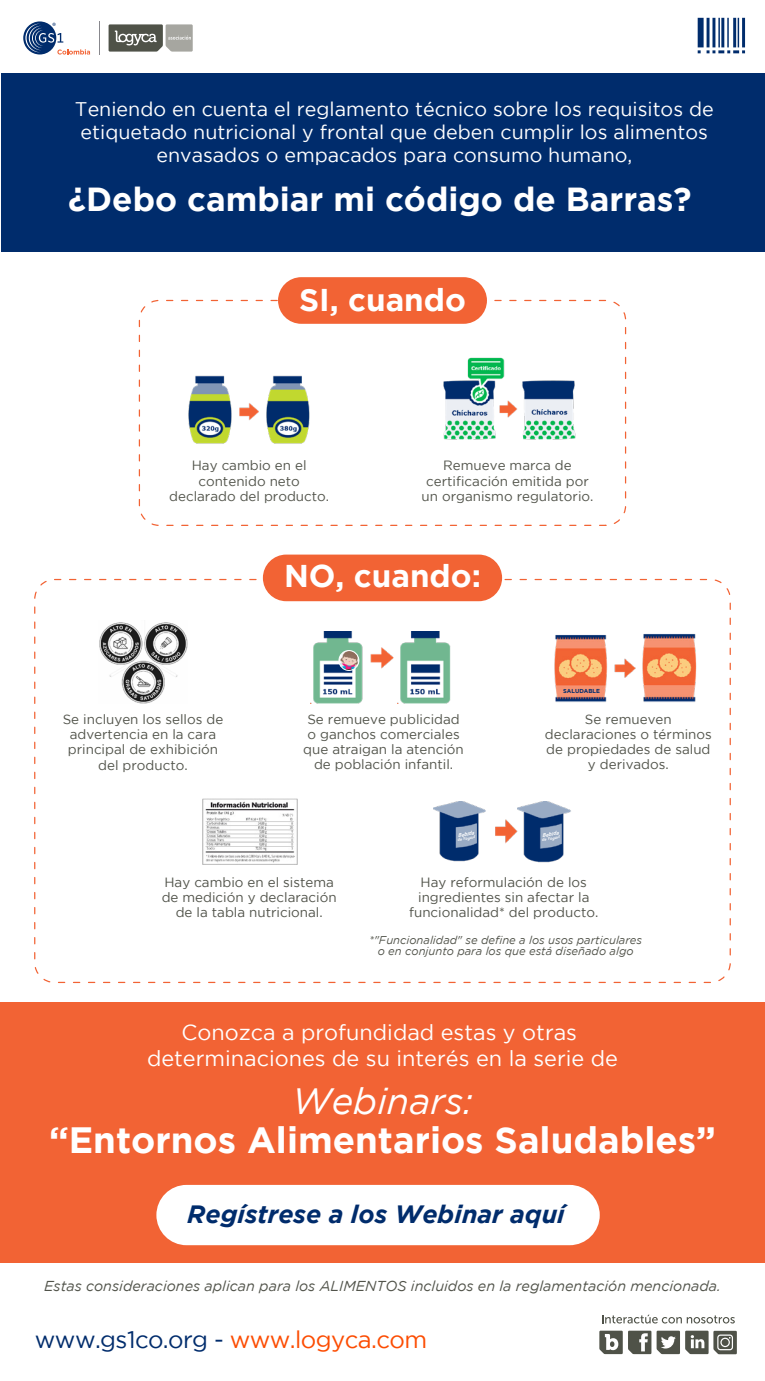
<style>
.page{position:relative;width:765px;height:1381px;background:#fff}
.page>*{position:absolute;margin:0;border:0;box-sizing:border-box;transform-origin:0 0}
.t1{font:700 36.5px "Gotham";color:#fff}
.t2{font:italic 36.5px "Gotham";color:#fff}
.t3{font:700 33.25px "Gotham";color:#fff}
.t4{font:700 31.38px "Gotham";color:#fff}
.t5{font:italic 700 25px "Gotham";color:#002c6c}
.t6{font:24px "Gotham";letter-spacing:-.025em;color:#002c6c}
.t7{font:21.62px/25.4px "Gotham";color:#fff;text-align:center}
.t8{font:19.62px/23.1px "Gotham";color:#fff;text-align:center}
.t9{font:italic 14.38px "Gotham";color:#51534a}
.t10{font:13.38px/15.1px "Gotham";color:#51534a;text-align:center}
.t11{font:italic 11.25px/11.2px "Gotham";color:#51534a;text-align:center}
.t12{font:700 5.75px "Gotham";color:#002d6f}
.t13{font:italic 700 5px "Gotham";color:#fff;scale:.93 1}
.t14{font:italic 700 3.88px "Gotham";color:#fff;scale:.93 1}
.s1{color:#fc4c02}
</style>
<div class="page">
<div style="left:139px;top:300px;width:487px;height:226px;border:1px dashed #f26334;border-radius:20px"></div>
<div style="left:278px;top:277px;width:209px;height:47px;background:#f26334;border-radius:23px"></div>
<div style="left:263px;top:554px;width:239px;height:47px;background:#f26334;border-radius:23px"></div>
<div style="left:0;top:1001px;width:765px;height:261px;background:#f26334"></div>
<div style="left:1px;top:73px;width:764px;height:178px;background:#002c6c"></div>
<div style="left:156px;top:1184px;width:444px;height:61px;background:#fff;border-radius:30px"></div>
<svg style="left:23px;top:21px;width:33px;height:33px"></svg>
<svg style="left:25px;top:23px;width:65px;height:32px"></svg>
<hr style="left:99px;top:21px;width:1px;height:34px;background:#88888d">
<svg style="left:109px;top:24px;width:84px;height:28px;background:#878881"></svg>
<svg style="left:698px;top:18px;width:47px;height:35px"></svg>
<img style="left:99px;top:622px;width:88px;height:82px">
<img style="left:434px;top:801px;width:84px;height:60px">
<img style="left:518px;top:802px;width:53px;height:60px">
<img style="left:311px;top:631px;width:87px;height:73px">
<img style="left:398px;top:631px;width:53px;height:73px">
<img style="left:339px;top:650px;width:20px;height:20px;border-radius:10px">
<div style="left:338px;top:650px;width:21px;height:21px;border:1px solid #fff;border-radius:50%"></div>
<img style="left:202px;top:799px;width:96px;height:65px">
<img style="left:188px;top:375px;width:122px;height:69px">
<img style="left:443px;top:357px;width:62px;height:83px">
<img style="left:522px;top:380px;width:53px;height:60px">
<img style="left:495px;top:387px;width:22px;height:53px">
<img style="left:554px;top:635px;width:82px;height:67px">
<img style="left:642px;top:634px;width:55px;height:68px">
<svg style="left:602px;top:1314px;width:133px;height:9px"></svg>
<svg style="left:599px;top:1330px;width:52px;height:23px"></svg>
<svg style="left:657px;top:1330px;width:80px;height:24px"></svg>
<h3 class="t8" style="left:75px;top:97px;width:640px">Teniendo en cuenta el reglamento técnico sobre los requisitos de etiquetado nutricional y frontal que deben cumplir los alimentos envasados o empacados para consumo humano,</h3>
<h2 class="t3" style="left:68px;top:180px;width:625px">¿Debo cambiar mi código de Barras?</h2>
<h3 class="t4" style="left:299px;top:282px;width:168px">SI, cuando</h3>
<p class="t10" style="left:169px;top:458px;width:161px">Hay cambio en el contenido neto declarado del producto.</p>
<p class="t10" style="left:422px;top:458px;width:173px">Remueve marca de certificación emitida por un organismo regulatorio.</p>
<h3 class="t4" style="left:284px;top:557px;width:198px">NO, cuando:</h3>
<p class="t12" style="left:563px;top:688px;width:38px">SALUDABLE</p>
<p class="t10" style="left:63px;top:711px;width:162px">Se incluyen los sellos de advertencia en la cara principal de exhibición del producto.</p>
<p class="t10" style="left:303px;top:711px;width:162px">Se remueve publicidad o ganchos comerciales que atraigan la atención de población infantil.</p>
<p class="t10" style="left:545px;top:711px;width:168px">Se remueven declaraciones o términos de propiedades de salud y derivados.</p>
<p class="t13" style="left:458px;top:832px;width:19px;rotate:-11deg">Bebida</p>
<p class="t14" style="left:457px;top:837px;width:21px;rotate:-11deg">de Yogurt</p>
<p class="t13" style="left:542px;top:832px;width:19px;rotate:-11deg">Bebida</p>
<p class="t14" style="left:542px;top:837px;width:21px;rotate:-11deg">de Yogurt</p>
<p class="t10" style="left:162px;top:874px;width:176px">Hay cambio en el sistema de medición y declaración de la tabla nutricional.</p>
<p class="t10" style="left:409px;top:874px;width:191px">Hay reformulación de los ingredientes sin afectar la funcionalidad* del producto.</p>
<p class="t11" style="left:369px;top:934px;width:275px">*"Funcionalidad" se define a los usos particulares o en conjunto para los que está diseñado algo</p>
<h3 class="t7" style="left:147px;top:1019px;width:472px">Conozca a profundidad estas y otras determinaciones de su interés en la serie de</h3>
<h1 class="t2" style="left:292px;top:1080px;width:182px">Webinars:</h1>
<h1 class="t1" style="left:49px;top:1118px;width:668px">“Entornos Alimentarios Saludables”</h1>
<h3 class="t5" style="left:187px;top:1199px;width:379px">Regístrese a los Webinar aquí</h3>
<p class="t9" style="left:44px;top:1277px;width:678px">Estas consideraciones aplican para los ALIMENTOS incluidos en la reglamentación mencionada.</p>
<h3 class="t6" style="left:35px;top:1326px;width:394px">www.gs1co.org - <span class="s1">www.logyca.com</span></h3>
</div>
